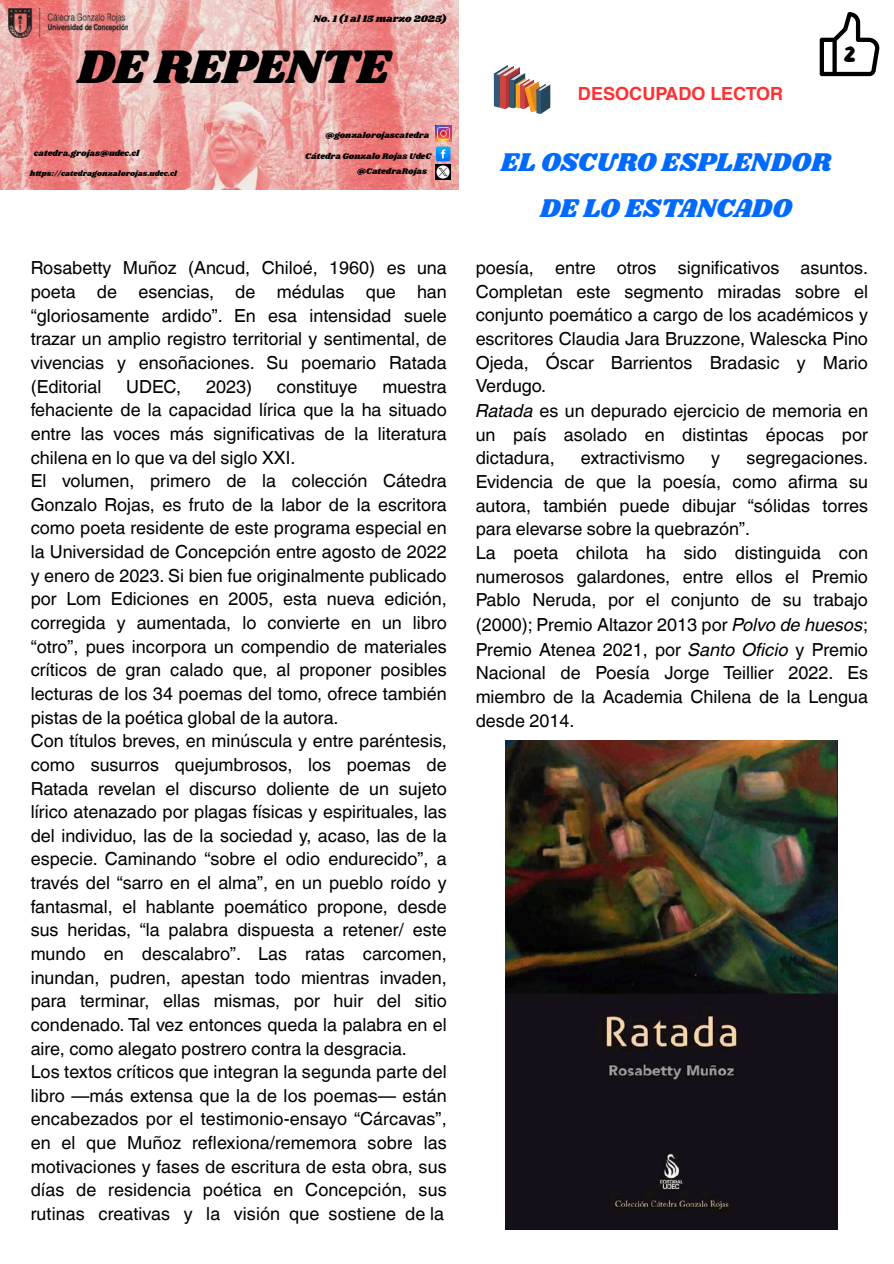
<style>
.page{position:relative;width:894px;height:1264px;background:#fff}
.page>*{position:absolute;margin:0;border:0;box-sizing:border-box;transform-origin:0 0}
.t1{font:48.75px "Shrikhand";letter-spacing:-.015em;color:#000}
.t2{font:26.7px/46.3px "Shrikhand";letter-spacing:-.01em;color:#006aff;text-align:center}
.t3{font:21.3px "More Sugar";color:#000}
.t4{font:700 18.15px "Helvetica World";color:#ff3131}
.t5{font:18px/23.7px "Helvetica World";color:#000}
.t6{font:10.05px "Shrikhand";color:#000}
.t7{font:8.4px "Shrikhand";color:#000}
.t8{font:7.65px "Shrikhand";color:#000}
.s1{font-style:italic}
</style>
<div class="page">
<img style="left:505px;top:740px;width:332px;height:489px">
<svg style="left:493px;top:65px;width:57px;height:49px"></svg>
<svg style="left:819px;top:12px;width:60px;height:64px"></svg>
<img style="left:0;top:0;width:458px;height:189px">
<svg style="left:435px;top:147px;width:15px;height:14px"></svg>
<img style="left:435px;top:125px;width:16px;height:16px">
<img style="left:435px;top:165px;width:15px;height:14px">
<img style="left:9px;top:9px;width:118px;height:29px">
<p class="t6" style="left:313px;top:12px;width:135px">No. 1 (1 al 15 marzo 2025)</p>
<h1 class="t1" style="left:77px;top:33px;width:314px">DE REPENTE</h1>
<p class="t7" style="left:34px;top:148px;width:107px">catedra.grojas@udec.cl</p>
<p class="t8" style="left:30px;top:168px;width:149px">https://catedragonzalorojas.udec.cl</p>
<p class="t7" style="left:325px;top:130px;width:105px">@gonzalorojascatedra</p>
<p class="t7" style="left:357px;top:166px;width:71px">@CatedraRojas</p>
<p class="t7" style="left:305px;top:150px;width:127px">Cátedra Gonzalo Rojas UdeC</p>
<p class="t5" style="left:31px;top:256px;width:417px;text-align:justify">Rosabetty Muñoz (Ancud, Chiloé, 1960) es una poeta de esencias, de médulas que han “gloriosamente ardido”. En esa intensidad suele trazar un amplio registro territorial y sentimental, de vivencias y ensoñaciones. Su poemario Ratada (Editorial</p>
<p class="t5" style="left:126px;top:374px;width:56px">UDEC,</p>
<p class="t5" style="left:206px;top:374px;width:48px">2023)</p>
<p class="t5" style="left:277px;top:374px;width:82px">constituye</p>
<p class="t5" style="left:31px;top:374px;width:417px;text-indent:351px">muestra fehaciente de la capacidad lírica que la ha situado entre las voces más significativas de la literatura chilena en lo que va del siglo XXI.<br>El volumen, primero de la colección Cátedra Gonzalo Rojas, es fruto de la labor de la escritora como poeta residente de este programa especial en la Universidad de Concepción entre agosto de 2022 y enero de 2023. Si bien fue originalmente publicado por Lom Ediciones en 2005, esta nueva edición, corregida y aumentada, lo convierte en un libro “otro”, pues incorpora un compendio de materiales críticos de gran calado que, al proponer posibles lecturas de los 34 poemas del tomo, ofrece también pistas de la poética global de la autora.<br>Con títulos breves, en minúscula y entre paréntesis, como susurros quejumbrosos, los poemas de Ratada revelan el discurso doliente de un sujeto lírico atenazado por plagas físicas y espirituales, las del individuo, las de la sociedad y, acaso, las de la especie. Caminando “sobre el odio endurecido”, a través del “sarro en el alma”, en un pueblo roído y fantasmal, el hablante poemático propone, desde sus heridas, “la palabra dispuesta a retener/ este mundo en descalabro”. Las ratas carcomen, inundan, pudren, apestan todo mientras invaden, para terminar, ellas mismas, por huir del sitio condenado. Tal vez entonces queda la palabra en el aire, como alegato postrero contra la desgracia.<br>Los textos críticos que integran la segunda parte del libro —más extensa que la de los poemas— están encabezados por el testimonio-ensayo “Cárcavas”, en el que Muñoz reflexiona/rememora sobre las motivaciones y fases de escritura de esta obra, sus días de residencia poética en Concepción, sus rutinas creativas y la visión que sostiene de la</p>
<p class="t4" style="left:577px;top:78px;width:206px">DESOCUPADO LECTOR</p>
<p class="t3" style="left:843px;top:42px;width:14px">2</p>
<h2 class="t2" style="left:500px;top:140px;width:332px">EL OSCURO ESPLENDOR<br>DE LO ESTANCADO</h2>
<p class="t5" style="left:475px;top:256px;width:394px">poesía, entre otros significativos asuntos.<br>Completan este segmento miradas sobre el conjunto poemático a cargo de los académicos y escritores Claudia Jara Bruzzone, Walescka Pino Ojeda, Óscar Barrientos Bradasic y Mario Verdugo.<br><span class="s1">Ratada</span> es un depurado ejercicio de memoria en un país asolado en distintas épocas por dictadura,</p>
<p class="t5" style="left:475px;top:446px;width:394px;text-indent:271px">segregaciones.<br>Evidencia de que la poesía, como afirma su autora, también puede dibujar “sólidas torres para elevarse sobre la quebrazón”.<br>La poeta chilota ha sido distinguida con numerosos galardones, entre ellos el Premio Pablo Neruda, por el conjunto de su trabajo (2000); Premio Altazor 2013 por <span class="s1">Polvo de huesos</span>; Premio Atenea 2021, por <span class="s1">Santo Oficio</span> y Premio Nacional de Poesía Jorge Teillier 2022. Es miembro de la Academia Chilena de la Lengua desde 2014.</p>
<p class="t5" style="left:580px;top:446px;width:106px">extractivismo</p>
<p class="t5" style="left:711px;top:446px;width:10px">y</p>
</div>
